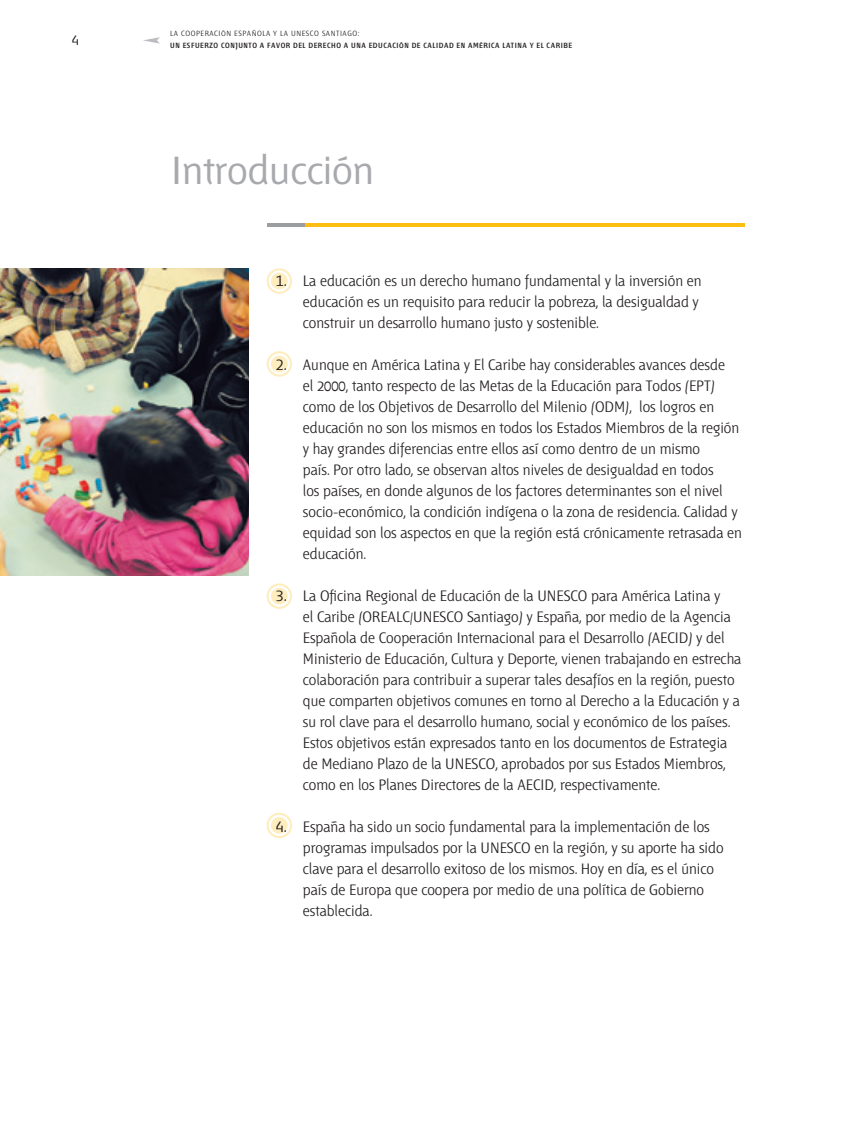
<style>
.page{position:relative;width:851px;height:1127px;background:#fff}
.page>*{position:absolute;margin:0;border:0;box-sizing:border-box;transform-origin:0 0}
.t1{font:39px "Fontana ND Aa Os F";color:#a8a9ad}
.t2{font:300 15px/21px "Fontana ND Aa";color:#231f20}
.t3{font:600 7.5px "Fontana ND Cc Os F";letter-spacing:.075em;color:#231f20}
.t4{font:300 7.5px "Fontana ND Aa";letter-spacing:.075em;color:#231f20}
.s1{font-size:16.5px}
</style>
<div class="page">
<svg style="left:143px;top:37px;width:17px;height:7px"></svg>
<svg style="left:266px;top:268px;width:26px;height:26px"></svg>
<div style="left:271px;top:273px;width:17px;height:16px;background:#feedbf;border-radius:50%"></div>
<svg style="left:266px;top:351px;width:26px;height:26px"></svg>
<div style="left:271px;top:356px;width:17px;height:16px;background:#feedbf;border-radius:50%"></div>
<svg style="left:266px;top:583px;width:26px;height:26px"></svg>
<div style="left:271px;top:588px;width:17px;height:16px;background:#feedbf;border-radius:50%"></div>
<svg style="left:266px;top:812px;width:26px;height:26px"></svg>
<div style="left:271px;top:817px;width:17px;height:17px;background:#feedbf;border-radius:50%"></div>
<img style="left:0;top:268px;width:249px;height:307px">
<hr style="left:304px;top:224px;width:440px;height:3px;background:#fdbe12">
<hr style="left:266px;top:224px;width:38px;height:3px;background:#9b9da0">
<p class="t2" style="left:72px;top:30px;width:9px">4</p>
<p class="t4" style="left:170px;top:30px;width:132px">La Cooperación Española y la UNES</p>
<p class="t4" style="left:310px;top:30px;width:51px">CO Santiago:</p>
<p class="t3" style="left:170px;top:42px;width:403px">UN ESFUERZO CONJUNTO A FAVOR DEL DERECHO A UNA EDUCACIÓN DE CALIDAD EN AMÉRICA LATINA Y EL CARIBE</p>
<h1 class="t1" style="left:171px;top:152px;width:204px">Introducción</h1>
<p class="t2" style="left:303px;top:271px;width:400px;text-indent:-27px"><span class="s1">1.</span> La educación es un derecho humano fundamental y la inversión en educación es un requisito para reducir la pobreza, la desigualdad y construir un desarrollo humano justo y sostenible.</p>
<p class="t2" style="left:303px;top:355px;width:440px;text-indent:-27px"><span class="s1">2.</span> Aunque en América Latina y El Caribe hay considerables avances desde<br>el 2000, tanto respecto de las Metas de la Educación para Todos (EPT) como de los Objetivos de Desarrollo del Milenio (ODM), los logros en educación no son los mismos en todos los Estados Miembros de la región y hay grandes diferencias entre ellos así como dentro de un mismo<br>país. Por otro lado, se observan altos niveles de desigualdad en todos<br>los países, en donde algunos de los factores determinantes son el nivel socio-económico, la condición indígena o la zona de residencia. Calidad y equidad son los aspectos en que la región está crónicamente retrasada en educación.</p>
<p class="t2" style="left:303px;top:586px;width:419px;text-indent:-27px"><span class="s1">3.</span> La Oficina Regional de Educación de la UNESCO para América Latina y el Caribe (OREA</p>
<p class="t2" style="left:303px;top:607px;width:440px;text-indent:93px">LC/UNESCO Santiago) y España, por medio de la Agencia Española de Cooperación I nternacional para el Desarrollo (AECI D) y del Ministerio de Educación, Cultura y Deporte, vienen trabajando en estrecha colaboración para contribuir a superar tales desafíos en la región, puesto que comparten objetivos comunes en torno al Derecho a la Educación y a su rol clave para el desarrollo humano, social y económico de los países.<br>Estos objetivos están expresados tanto en los documentos de Estrategia de Mediano Plazo de la UNESCO, aprobados por sus Estados Miembros, como en los Planes Directores de la AECI D, respectivamente.</p>
<p class="t2" style="left:303px;top:817px;width:422px;text-indent:-27px"><span class="s1">4.</span> España ha sido un socio fundamental para la implementación de los programas impulsados por la UNESCO en la región, y su aporte ha sido clave para el desarrollo exitoso de los mismos. Hoy en día, es el único país de Europa que coopera por medio de una política de Gobierno establecida.</p>
</div>
